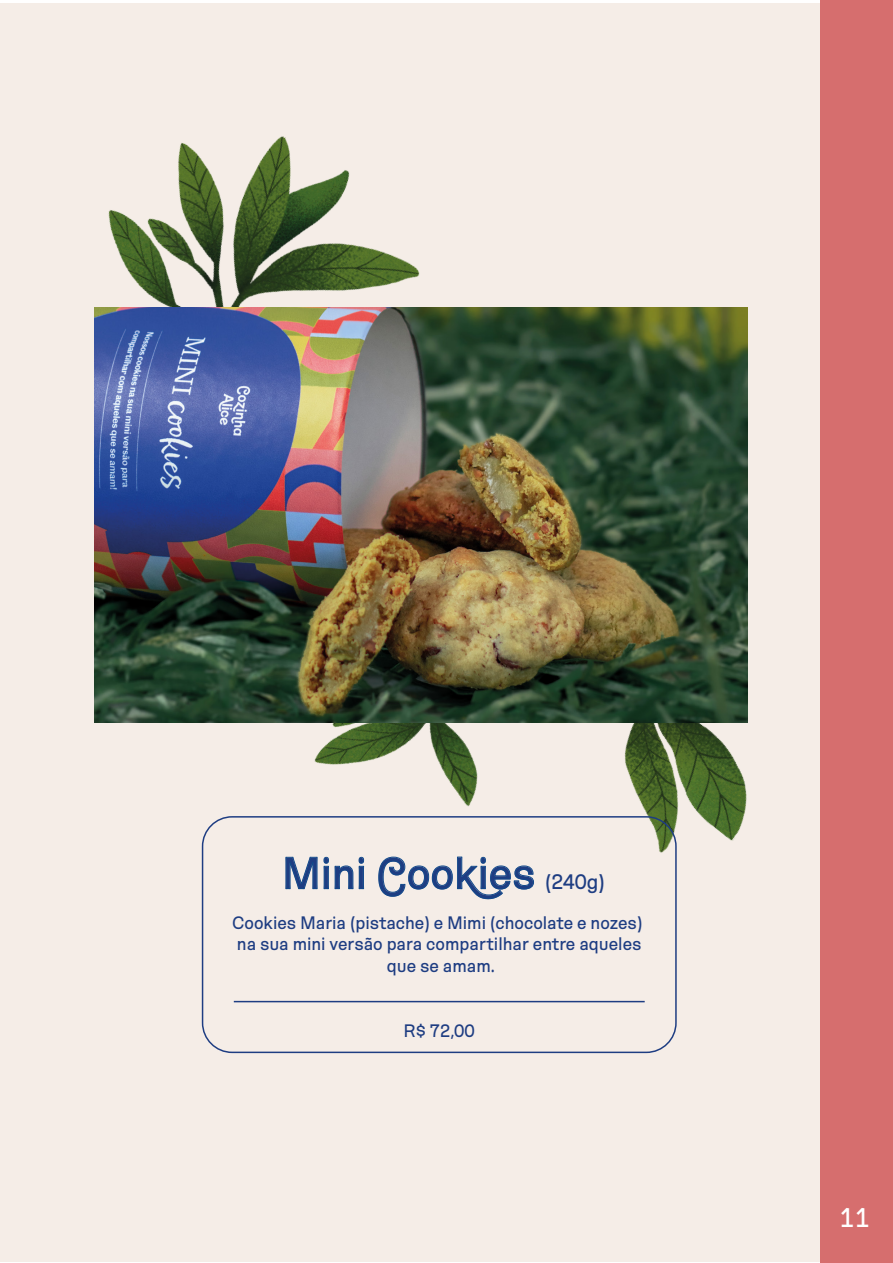
<style>
.page{position:relative;width:893px;height:1263px;background:#fff}
.page>*{position:absolute;margin:0;border:0;box-sizing:border-box;transform-origin:0 0}
.t1{font:44.7px "Hope Sans";color:#1e3d82}
.t2{font:27px "Hope Sans";color:#fff}
.t3{font:18px/21.6px "Hope Sans";color:#1e3d82;text-align:center}
.s1{font-size:21px}
</style>
<div class="page">
<div style="left:0;top:3px;width:893px;height:1259px;background:#f5ede7"></div>
<div style="left:820px;top:1px;width:73px;height:1262px;background:#d66e6e"></div>
<img style="left:94px;top:136px;width:438px;height:172px">
<img style="left:206px;top:363px;width:542px;height:537px">
<div style="left:202px;top:816px;width:475px;height:237px;border:2px solid #1e3d82;border-radius:30px"></div>
<svg style="left:285px;top:856px;width:79px;height:34px"></svg>
<svg style="left:378px;top:856px;width:156px;height:43px"></svg>
<hr style="left:234px;top:1001px;width:411px;height:1px;background:#1e3d82">
<img style="left:94px;top:308px;width:653px;height:415px">
<h1 class="t1" style="left:282px;top:847px;width:325px">Mini Cookies <span class="s1">(240g)</span></h1>
<p class="t3" style="left:232px;top:912px;width:412px">Cookies Maria (pistache) e Mimi (chocolate e nozes) na sua mini versão para compartilhar entre aqueles que se amam.</p>
<p class="t3" style="left:404px;top:1020px;width:73px">R$ 72,00</p>
<h2 class="t2" style="left:839px;top:1202px;width:32px">11</h2>
</div>
